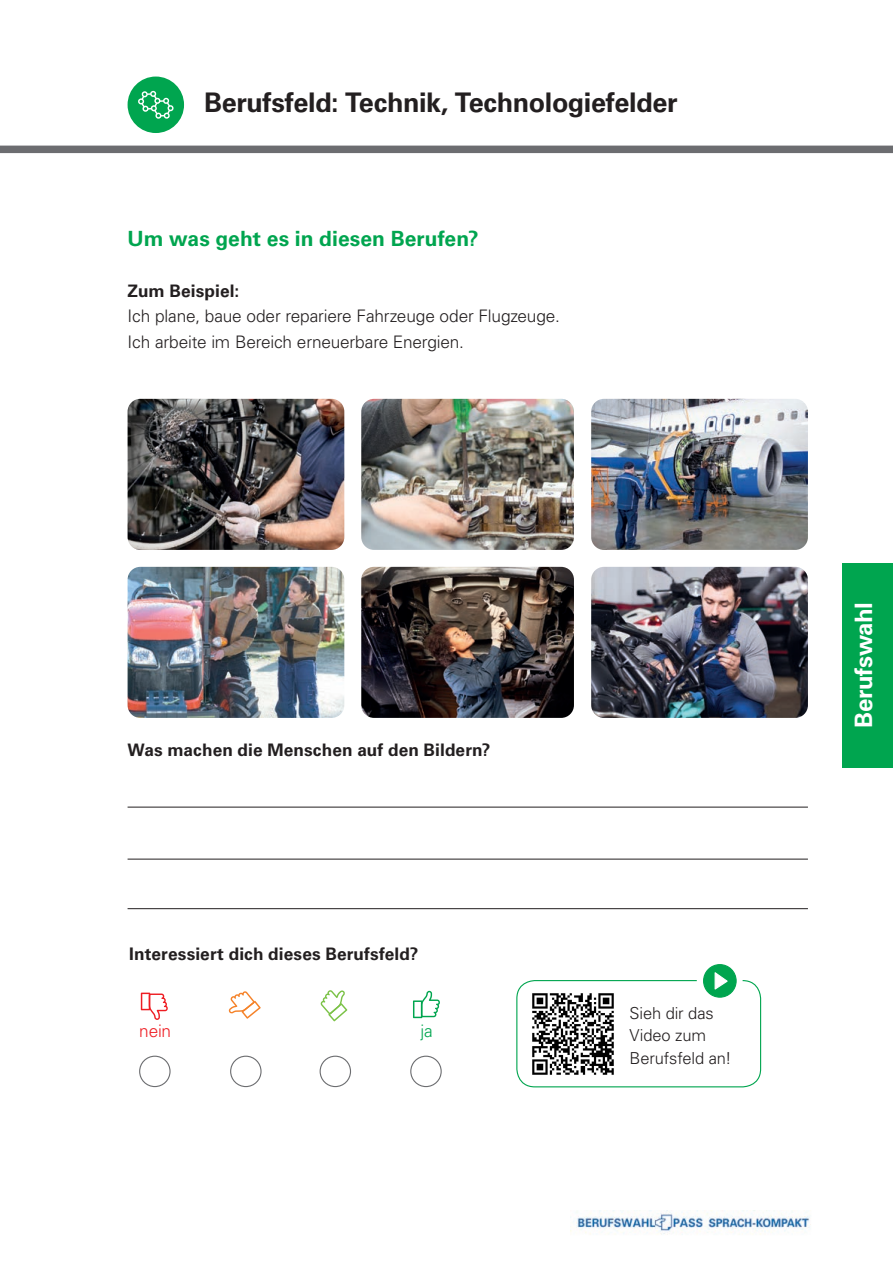
<style>
.page{position:relative;width:893px;height:1263px;background:#fff}
.page>*{position:absolute;margin:0;border:0;box-sizing:border-box;transform-origin:0 0}
.t1{font:700 27px "Univers LT Std";letter-spacing:-.015em;color:#231f20}
.t2{font:700 24px "Univers LT Std";letter-spacing:-.015em;color:#fff}
.t3{font:700 21px "Univers LT Std";letter-spacing:.005em;color:#00a54f}
.t4{font:300 17.25px/25.5px "Univers LT Std";letter-spacing:-.01em;color:#231f20}
.t5{font:700 17.25px "Univers LT Std";letter-spacing:.005em;color:#231f20}
.t6{font:300 17.25px "Univers LT Std";color:#ee1d23}
.t7{font:300 17.25px "Univers LT Std";color:#00a54f}
.t8{font:300 16.5px/22.5px "Univers LT Std";letter-spacing:-.005em;color:#231f20}
</style>
<div class="page">
<div style="left:842px;top:562px;width:51px;height:205px;background:#00a54f"></div>
<img style="left:571px;top:1210px;width:240px;height:25px">
<div style="left:0;top:146px;width:893px;height:7px;background:#6c6d70"></div>
<div style="left:128px;top:77px;width:56px;height:56px;background:#00a54f;border-radius:50%"></div>
<svg style="left:138px;top:91px;width:36px;height:28px"></svg>
<img style="left:128px;top:567px;width:216px;height:151px">
<img style="left:128px;top:399px;width:216px;height:151px">
<img style="left:591px;top:567px;width:217px;height:151px">
<img style="left:361px;top:567px;width:213px;height:151px">
<img style="left:591px;top:399px;width:217px;height:151px">
<img style="left:361px;top:399px;width:213px;height:151px">
<hr style="left:128px;top:859px;width:680px;height:1px;background:#231f20">
<hr style="left:128px;top:908px;width:680px;height:1px;background:#231f20">
<hr style="left:128px;top:807px;width:680px;height:1px;background:#231f20">
<svg style="left:141px;top:992px;width:27px;height:28px"></svg>
<svg style="left:229px;top:991px;width:32px;height:28px"></svg>
<svg style="left:320px;top:990px;width:27px;height:31px"></svg>
<svg style="left:413px;top:991px;width:27px;height:27px"></svg>
<div style="left:516px;top:980px;width:245px;height:107px;border:1px solid #00a54f;border-radius:18px"></div>
<img style="left:532px;top:993px;width:82px;height:82px">
<div style="left:139px;top:1056px;width:32px;height:31px;border:1px solid #6c6d70;border-radius:50%"></div>
<div style="left:230px;top:1056px;width:32px;height:31px;border:1px solid #6c6d70;border-radius:50%"></div>
<div style="left:320px;top:1056px;width:31px;height:31px;border:1px solid #6c6d70;border-radius:50%"></div>
<div style="left:410px;top:1056px;width:32px;height:31px;border:1px solid #6c6d70;border-radius:50%"></div>
<div style="left:704px;top:965px;width:32px;height:32px;background:#00a54f;border-radius:50%"></div>
<div style="left:703px;top:964px;width:34px;height:34px;border:1px solid #00a54f;border-radius:50%"></div>
<svg style="left:714px;top:972px;width:14px;height:18px"></svg>
<p class="t1" style="left:204px;top:87px;width:475px">Berufsfeld: Technik, Technologiefelder</p>
<h3 class="t3" style="left:128px;top:226px;width:353px">Um was geht es in diesen Berufen?</h3>
<p class="t5" style="left:128px;top:281px;width:113px">Zum Beispiel:</p>
<p class="t4" style="left:128px;top:303px;width:434px">Ich plane, baue oder repariere Fahrzeuge oder Flugzeuge.<br>Ich arbeite im Bereich erneuerbare Energien.</p>
<p class="t5" style="left:128px;top:740px;width:364px">Was machen die Menschen auf den Bildern?</p>
<p class="t5" style="left:129px;top:944px;width:291px">Interessiert dich dieses Berufsfeld?</p>
<p class="t6" style="left:139px;top:1021px;width:33px">nein</p>
<p class="t7" style="left:420px;top:1021px;width:14px">ja</p>
<p class="t8" style="left:629px;top:1002px;width:104px">Sieh dir das<br>Video zum<br>Berufsfeld an!</p>
<h2 class="t2" style="left:850px;top:728px;width:127px;rotate:-90deg">Berufswahl</h2>
</div>
